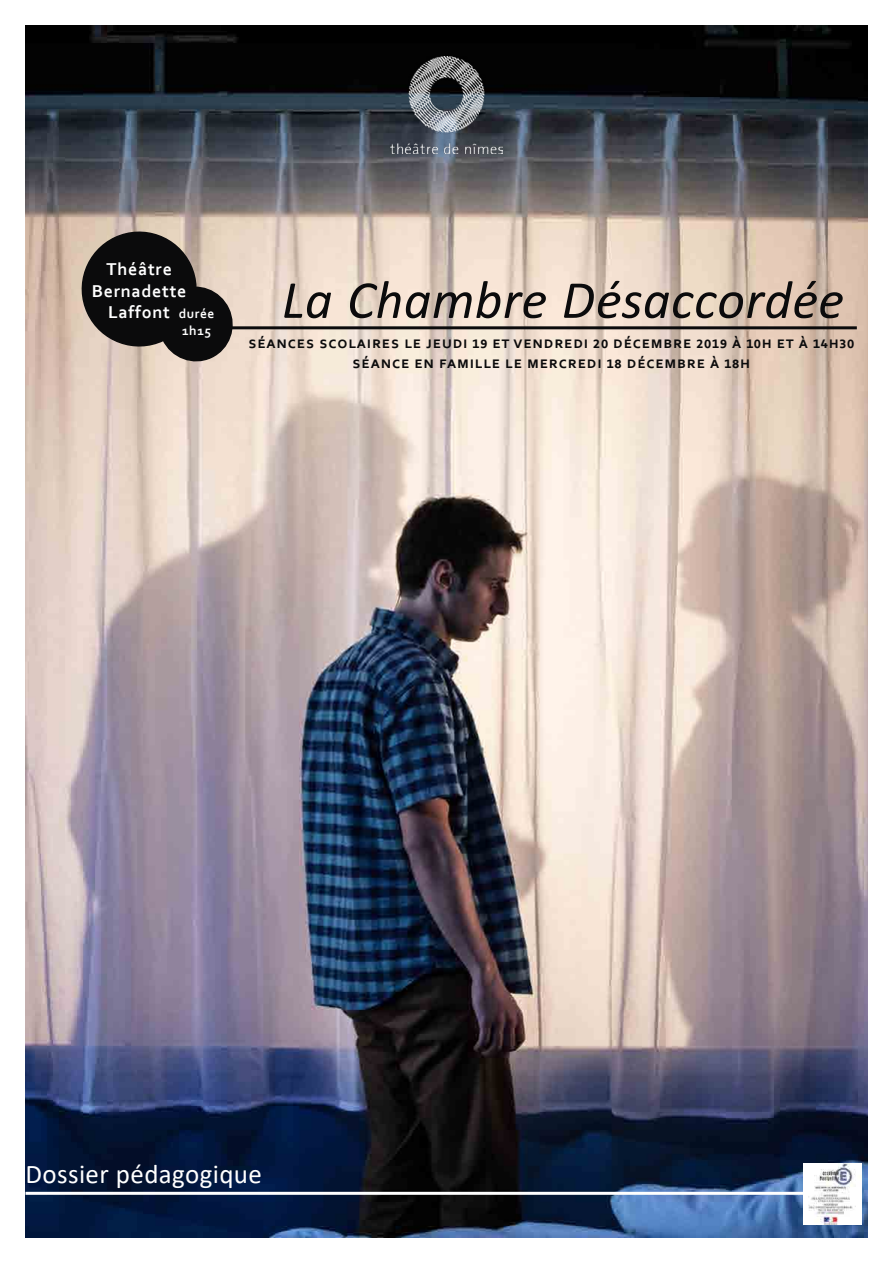
<style>
.page{position:relative;width:893px;height:1263px;background:#fff}
.page>*{position:absolute;margin:0;border:0;box-sizing:border-box;transform-origin:0 0}
.t1{font:italic 54px "Calibri";letter-spacing:.005em;color:#0b0b0c}
.t2{font:27px "Calibri";letter-spacing:.015em;color:#fff}
.t3{font:700 18px "Corbel";letter-spacing:.04em;color:#fff}
.t4{font:700 16.5px/19.8px "Corbel";letter-spacing:.05em;color:#0b0b0c}
.t5{font:700 13.5px "Corbel";color:#fff}
.s1{font-size:13.5px}
</style>
<div class="page">
<img style="left:26px;top:26px;width:841px;height:1211px">
<hr style="left:223px;top:326px;width:634px;height:3px;background:#0b0b0c">
<svg style="left:74px;top:224px;width:163px;height:142px;background:#645c55"></svg>
<img style="left:390px;top:56px;width:113px;height:97px">
<img style="left:804px;top:1163px;width:58px;height:62px">
<hr style="left:26px;top:1192px;width:793px;height:3px;background:#fff">
<p class="t3" style="left:106px;top:258px;width:67px">Théâtre</p>
<p class="t3" style="left:92px;top:279px;width:96px">Bernadette</p>
<p class="t3" style="left:108px;top:301px;width:108px">Laffont <span class="s1">durée</span></p>
<p class="t5" style="left:182px;top:322px;width:31px">1h15</p>
<h1 class="t1" style="left:282px;top:262px;width:564px">La Chambre Désaccordée</h1>
<p class="t4" style="left:352px;top:332px;width:503px;text-indent:-104px">SÉANCES SCOLAIRES LE jeudi 19 ET ven dredi 20 DÉCEMBRE 2019 À 10H ET À 14H30<br>SÉANCE EN FAMILLE LE mercre</p>
<p class="t4" style="left:587px;top:352px;width:51px">di 18 Décembre</p>
<p class="t4" style="left:710px;top:352px;width:39px">à 18h</p>
<h2 class="t2" style="left:26px;top:1155px;width:238px">Dossier pédagogique</h2>
</div>
